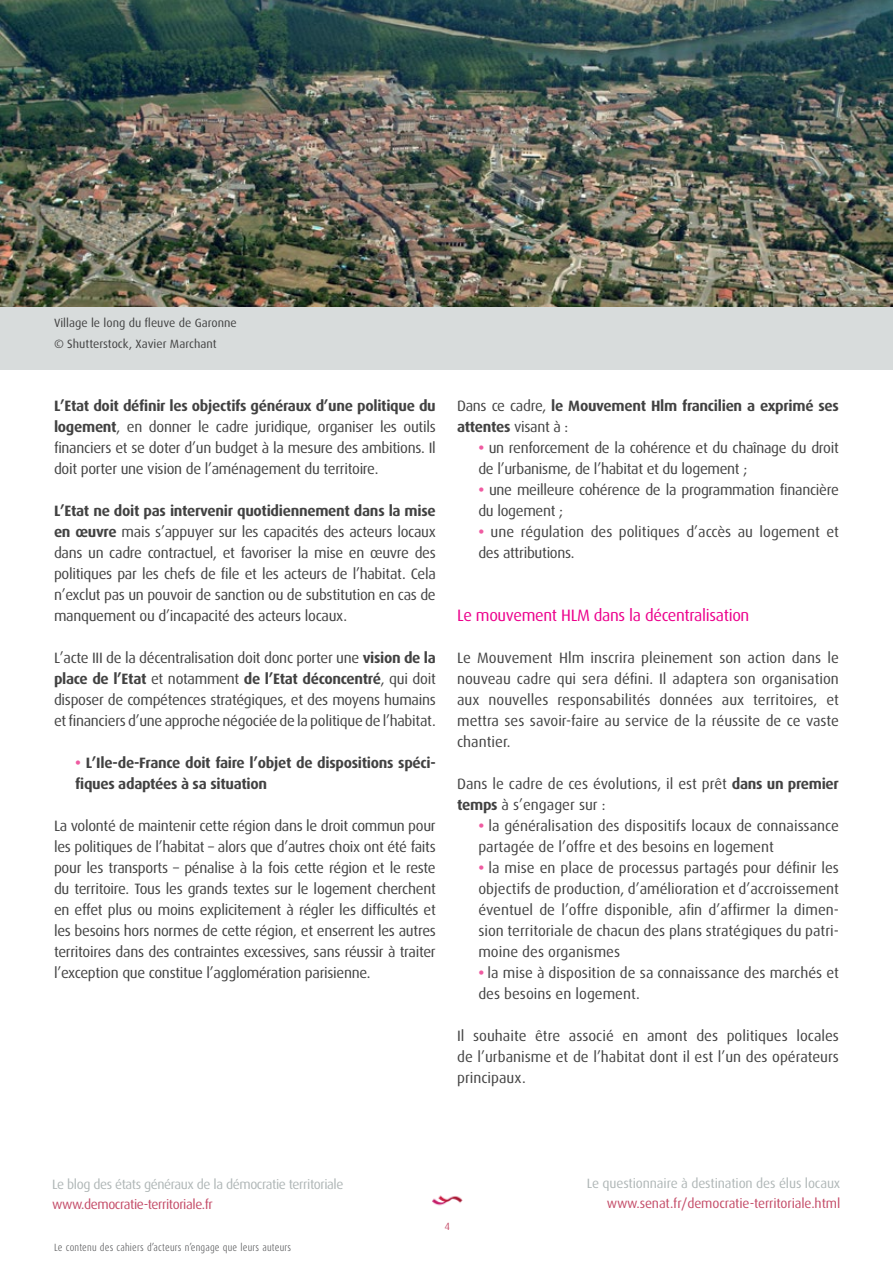
<style>
.page{position:relative;width:893px;height:1263px;background:#fff}
.page>*{position:absolute;margin:0;border:0;box-sizing:border-box;transform-origin:0 0}
.t1{font:16.5px "Dax OT";letter-spacing:-.02em;color:#ec008c}
.t2{font:15px/21px "Dax OT";letter-spacing:-.015em;color:#424242;text-align:justify}
.t3{font:700 15px/21px "Dax OT";letter-spacing:-.02em;color:#424242}
.t4{font:13.5px "Dax OT";letter-spacing:-.015em;color:#c44c68}
.t5{font:13.5px "Dax OT";letter-spacing:-.03em;color:#b0b7b7}
.t6{font:13.5px "Dax OT";letter-spacing:-.01em;color:#b0b7b7}
.t7{font:12px/21px "Dax OT";color:#424242}
.t8{font:300 10.5px "Dax Condensed";letter-spacing:.02em;color:#58595b}
.t9{font:10.5px "Dax OT";color:#c44c68}
.s1{font-weight:700}
.s2{color:#ef5ba1}
.s3{font-weight:400}
.s4{font-weight:700;color:#ef5ba1}
</style>
<div class="page">
<div style="left:0;top:306px;width:893px;height:63px;background:#d8dcdc"></div>
<img style="left:1px;top:0;width:892px;height:306px">
<img style="left:432px;top:1195px;width:31px;height:11px">
<p class="t7" style="left:54px;top:312px;width:184px">Village le long du fleuve de Garonne © Shutterstock, Xavier Marchant</p>
<p class="t2" style="left:54px;top:395px;width:383px"><span class="s1">L’Etat doit définir les objectifs généraux d’une politique du logement</span>, en donner le cadre juridique, organiser les outils financiers et se doter d’un budget à la mesure des ambitions. Il doit porter une vision de l’aménagement du territoire.</p>
<p class="t2" style="left:54px;top:500px;width:383px"><span class="s1">L’Etat ne doit pas intervenir quotidiennement dans la mise en œuvre</span> mais s’appuyer sur les capacités des acteurs locaux dans un cadre contractuel, et favoriser la mise en œuvre des politiques par les chefs de file et les acteurs de l’habitat. Cela n’exclut pas un pouvoir de sanction ou de substitution en cas de manquement ou d’incapacité des acteurs locaux.</p>
<p class="t2" style="left:54px;top:647px;width:383px">L’acte III de la décentralisation doit donc porter une <span class="s1">vision de la place de l’Etat</span> et notamment <span class="s1">de l’Etat déconcentré</span>, qui doit disposer de compétences stratégiques, et des moyens humains et financiers d’une approche négociée de la politique de l’habitat.</p>
<p class="t3" style="left:75px;top:752px;width:362px"><span class="s2">•</span> L’Ile-de-France doit faire l’objet de dispositions spéci&shy;fiques adaptées à sa situation</p>
<p class="t2" style="left:54px;top:815px;width:383px">La volonté de maintenir cette région dans le droit commun pour les politiques de l’habitat – alors que d’autres choix ont été faits pour les transports – pénalise à la fois cette région et le reste du territoire. Tous les grands textes sur le logement cherchent en effet plus ou moins explicitement à régler les difficultés et les besoins hors normes de cette région, et enserrent les autres territoires dans des contraintes excessives, sans réussir à traiter l’exception que constitue l’agglomération parisienne.</p>
<p class="t3" style="left:457px;top:395px;width:383px"><span class="s3">Dans ce cadre,</span> le Mouvement Hlm francilien a exprimé ses attentes <span class="s3">visant à :</span></p>
<p class="t2" style="left:478px;top:437px;width:362px"><span class="s4">•</span> un renforcement de la cohérence et du chaînage du droit de l’urbanisme, de l’habitat et du logement ;</p>
<p class="t2" style="left:478px;top:479px;width:362px"><span class="s4">•</span> une meilleure cohérence de la programmation financière du logement ;</p>
<p class="t2" style="left:478px;top:521px;width:362px"><span class="s4">•</span> une régulation des politiques d’accès au logement et des attributions.</p>
<p class="t1" style="left:457px;top:606px;width:294px">Le mouvement HLM dans la décentralisation</p>
<p class="t2" style="left:457px;top:647px;width:383px">Le Mouvement Hlm inscrira pleinement son action dans le nouveau cadre qui sera défini. Il adaptera son organisation aux nouvelles responsabilités données aux territoires, et mettra ses savoir-faire au service de la réussite de ce vaste chantier.</p>
<p class="t2" style="left:457px;top:773px;width:383px">Dans le cadre de ces évolutions, il est prêt <span class="s1">dans un premier temps</span> à s’engager sur :</p>
<p class="t2" style="left:478px;top:815px;width:362px"><span class="s4">•</span> la généralisation des dispositifs locaux de connaissance partagée de l’offre et des besoins en logement</p>
<p class="t2" style="left:478px;top:857px;width:362px"><span class="s4">•</span> la mise en place de processus partagés pour définir les objectifs de production, d’amélioration et d’accroissement éventuel de l’offre disponible, afin d’affirmer la dimen&shy;sion territoriale de chacun des plans stratégiques du patri&shy;moine des organismes</p>
<p class="t2" style="left:478px;top:962px;width:362px"><span class="s4">•</span> la mise à disposition de sa connaissance des marchés et des besoins en logement.</p>
<p class="t2" style="left:457px;top:1025px;width:383px">Il souhaite être associé en amont des politiques locales de l’urbanisme et de l’habitat dont il est l’un des opérateurs principaux.</p>
<p class="t5" style="left:52px;top:1177px;width:293px">Le blog des états généraux de la démocratie territoriale</p>
<p class="t4" style="left:52px;top:1197px;width:162px">www.democratie-territoriale.fr</p>
<p class="t8" style="left:54px;top:1242px;width:239px">Le contenu des cahiers d’acteurs n’engage que leurs auteurs</p>
<p class="t9" style="left:444px;top:1221px;width:7px">4</p>
<p class="t6" style="left:587px;top:1176px;width:255px">Le questionnaire à destination des élus locaux</p>
<p class="t4" style="left:607px;top:1196px;width:235px">www.senat.fr/democratie-territoriale.html</p>
</div>
